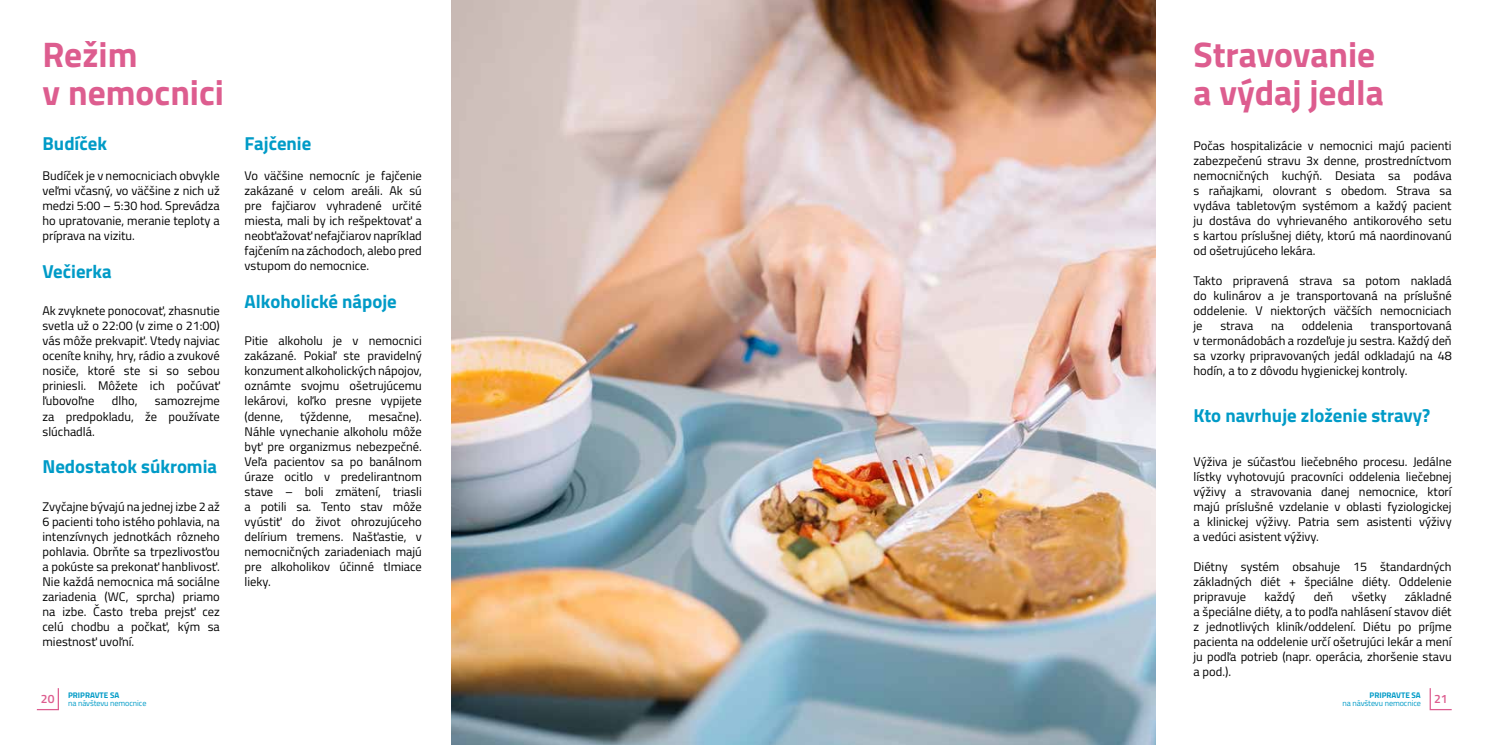
<style>
.page{position:relative;width:1489px;height:745px;background:#fff}
.page>*{position:absolute;margin:0;border:0;box-sizing:border-box;transform-origin:0 0}
.t1{font:700 35.5px/37.5px "Titillium Web";color:#dd5d8f}
.t2{font:700 18.75px "Titillium Web";color:#009bc7}
.t3{font:12.5px/15px "Titillium Web";color:#000;text-align:justify}
.t4{font:8.12px/7.5px "Titillium Web";letter-spacing:-.01em;color:#009bc7}
.s1{font-weight:600;font-size:12.12px;color:#dd5d8f}
.s2{font-weight:700}
</style>
<div class="page">
<img style="left:451px;top:0;width:704px;height:744px">
<svg style="left:36px;top:688px;width:23px;height:22px"></svg>
<svg style="left:1429px;top:688px;width:23px;height:22px"></svg>
<h1 class="t1" style="left:43px;top:34px;width:183px">Režim<br>v nemocnici</h1>
<h1 class="t1" style="left:1193px;top:34px;width:192px">Stravovanie a výdaj jedla</h1>
<h2 class="t2" style="left:43px;top:129px;width:66px">Budíček</h2>
<p class="t3" style="left:43px;top:168px;width:179px">Budíček je v nemocniciach obvykle veľmi včasný, vo väčšine z nich už medzi 5:00 – 5:30 hod. Sprevádza ho upratovanie, meranie teploty a príprava na vizitu.</p>
<h2 class="t2" style="left:43px;top:257px;width:71px">Večierka</h2>
<p class="t3" style="left:43px;top:303px;width:179px">Ak zvyknete ponocovať, zhasnutie svetla už o 22:00 (v zime o 21:00) vás môže prekvapiť. Vtedy najviac oceníte knihy, hry, rádio a zvukové nosiče, ktoré ste si so sebou priniesli. Môžete ich počúvať ľubovoľne</p>
<p class="t3" style="left:112px;top:393px;width:27px">dlho,</p>
<p class="t3" style="left:43px;top:393px;width:179px;text-indent:112px">samozrejme za predpokladu, že používate slúchadlá.</p>
<h2 class="t2" style="left:43px;top:452px;width:176px">Nedostatok súkromia</h2>
<p class="t3" style="left:43px;top:498px;width:179px">Zvyčajne bývajú na jednej izbe 2 až 6 pacienti toho istého pohlavia, na intenzívnych jednotkách rôzneho pohlavia. Obrňte sa trpezlivosťou a pokúste sa prekonať hanblivosť.<br>Nie každá nemocnica má sociálne zariadenia (WC, sprcha) priamo na izbe. Často treba prejsť cez celú chodbu a počkať, kým sa miestnosť uvoľní.</p>
<h2 class="t2" style="left:244px;top:129px;width:68px">Fajčenie</h2>
<p class="t3" style="left:244px;top:168px;width:179px">Vo väčšine nemocníc je fajčenie zakázané v celom areáli. Ak sú pre fajčiarov vyhradené určité miesta, mali by ich rešpektovať a neobťažovať nefajčiarov napríklad fajčením na záchodoch, alebo pred vstupom do nemocnice.</p>
<h2 class="t2" style="left:244px;top:287px;width:154px">Alkoholické nápoje</h2>
<p class="t3" style="left:244px;top:333px;width:179px">Pitie alkoholu je v nemocnici zakázané. Pokiaľ ste pravidelný konzument alkoholických nápojov, oznámte svojmu ošetrujúcemu lekárovi, koľko presne vypijete (denne,</p>
<p class="t3" style="left:244px;top:408px;width:179px;text-indent:124px">mesačne).<br>Náhle vynechanie alkoholu môže byť pre organizmus nebezpečné.<br>Veľa pacientov sa po banálnom úraze ocitlo v predelirantnom stave – boli zmätení, triasli a potili sa. Tento stav môže vyústiť do život ohrozujúceho delírium tremens. Našťastie, v nemocničných zariadeniach majú pre alkoholikov účinné tlmiace lieky.</p>
<p class="t3" style="left:300px;top:408px;width:53px">týždenne,</p>
<p class="t3" style="left:1193px;top:138px;width:260px">Počas hospitalizácie v nemocnici majú pacienti zabezpečenú stravu 3x denne, prostredníctvom nemocničných kuchýň. Desiata sa podáva s raňajkami, olovrant s obedom. Strava sa vydáva tabletovým systémom a každý pacient ju dostáva do vyhrievaného antikorového setu s kartou príslušnej diéty, ktorú má naordinovanú od ošetrujúceho lekára.</p>
<p class="t3" style="left:1193px;top:273px;width:260px">Takto pripravená strava sa potom nakladá do kulinárov a je transportovaná na príslušné oddelenie. V niektorých väčších nemocniciach je</p>
<p class="t3" style="left:1193px;top:318px;width:260px;text-indent:177px">transportovaná v termonádobách a rozdeľuje ju sestra. Každý deň sa vzorky pripravovaných jedál odkladajú na 48 hodín, a to z dôvodu hygienickej kontroly.</p>
<p class="t3" style="left:1220px;top:318px;width:34px">strava</p>
<p class="t3" style="left:1270px;top:318px;width:14px">na</p>
<p class="t3" style="left:1301px;top:318px;width:53px">oddelenia</p>
<h2 class="t2" style="left:1193px;top:400px;width:238px">Kto navrhuje zloženie stravy?</h2>
<p class="t3" style="left:1193px;top:453px;width:260px">Výživa je súčasťou liečebného procesu. Jedálne lístky vyhotovujú pracovníci oddelenia liečebnej výživy a stravovania danej nemocnice, ktorí majú príslušné vzdelanie v oblasti fyziologickej a klinickej výživy. Patria sem asistenti výživy a vedúci asistent výživy.</p>
<p class="t3" style="left:1193px;top:558px;width:260px">Diétny systém obsahuje 15 štandardných základných diét + špeciálne diéty. Oddelenie pripravuje</p>
<p class="t3" style="left:1193px;top:588px;width:260px;text-indent:211px">základné a špeciálne diéty, a to podľa nahlásení stavov diét z jednotlivých kliník/oddelení. Diétu po príjme pacienta na oddelenie určí ošetrujúci lekár a mení ju podľa potrieb (napr. operácia, zhoršenie stavu a pod.).</p>
<p class="t3" style="left:1264px;top:588px;width:32px">každý</p>
<p class="t3" style="left:1313px;top:588px;width:21px">deň</p>
<p class="t3" style="left:1351px;top:588px;width:36px">všetky</p>
<p class="t4" style="left:68px;top:691px;width:80px;text-indent:-27px"><span class="s1">20</span> <span class="s2">Pripravte sa<br></span>na návštevu nemocnice</p>
<p class="t4" style="left:1342px;top:691px;width:107px;text-align:center"><span class="s2">Pripravte sa<br></span>na návštevu nemocnice <sup>21</sup></p>
</div>
